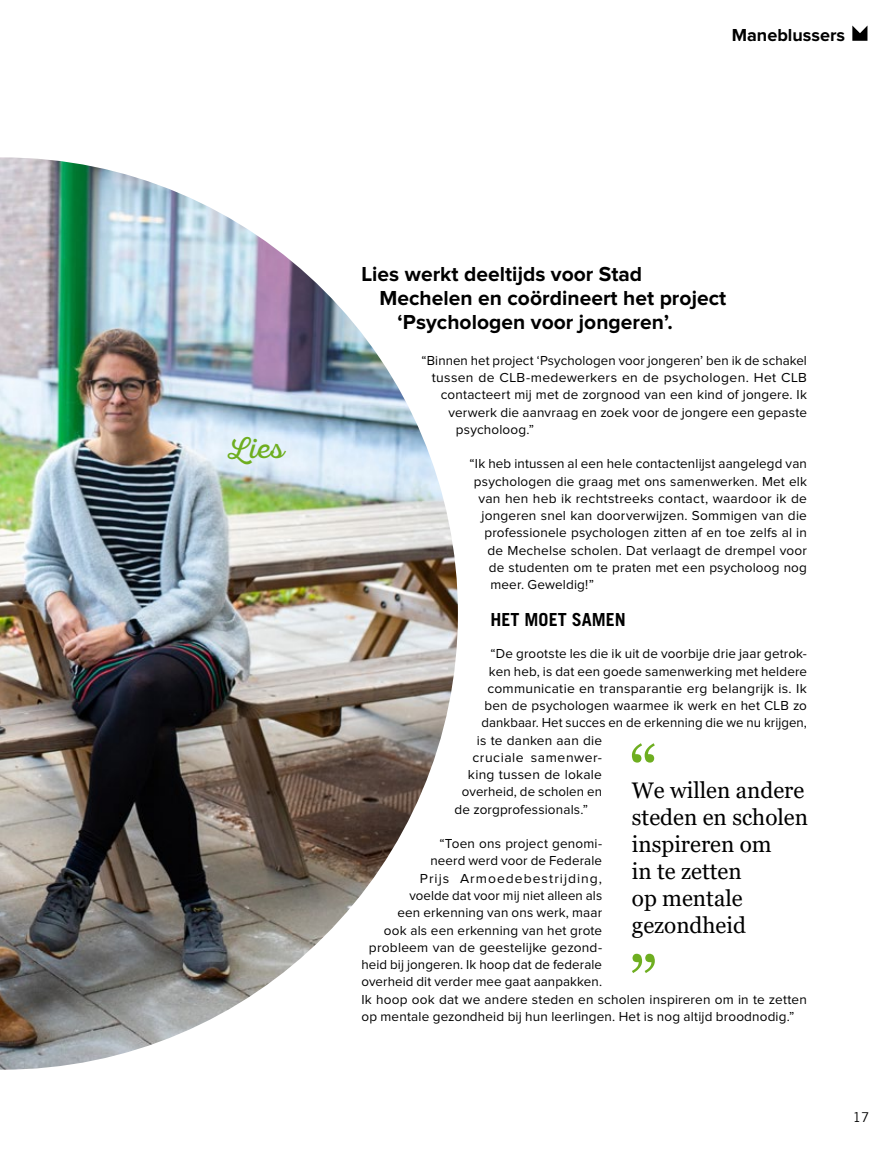
<style>
.page{position:relative;width:893px;height:1149px;background:#fff}
.page>*{position:absolute;margin:0;border:0;box-sizing:border-box;transform-origin:0 0}
.t1{font:27px "Sant Elia Script";color:#6eae20}
.t2{font:22.5px/27px "Georgia";color:#000}
.t3{font:700 21px "Proxima Nova";color:#000}
.t4{font:700 18px "Trade Gothic LT Std";color:#000}
.t5{font:700 18px "Proxima Nova";color:#000}
.t6{font:13.5px "Proxima Nova";letter-spacing:.01em;color:#000}
.t7{font:13.5px "Proxima Nova";letter-spacing:.07em;color:#000}
.t8{font:13.5px "Proxima Nova";letter-spacing:.04em;color:#000}
.t9{font:13.5px "Trade Gothic LT Std";color:#000}
</style>
<div class="page">
<img style="left:0;top:157px;width:458px;height:912px">
<svg style="left:632px;top:953px;width:23px;height:19px"></svg>
<svg style="left:632px;top:743px;width:23px;height:19px"></svg>
<svg style="left:852px;top:26px;width:15px;height:15px"></svg>
<h3 class="t5" style="left:732px;top:24px;width:115px">Maneblussers</h3>
<h1 class="t1" style="left:229px;top:433px;width:56px">Lies</h1>
<h3 class="t3" style="left:361px;top:262px;width:282px">Lies werkt deeltijds voor Stad</h3>
<h3 class="t3" style="left:379px;top:286px;width:348px">Mechelen en coördineert het project</h3>
<h3 class="t3" style="left:397px;top:310px;width:277px">‘Psychologen voor jongeren’.</h3>
<p class="t6" style="left:421px;top:352px;width:387px">“Binnen het project ‘Psychologen voor jongeren’ ben ik de schakel</p>
<p class="t6" style="left:432px;top:370px;width:377px">tussen de CLB-medewerkers en de psychologen. Het CLB</p>
<p class="t6" style="left:441px;top:387px;width:367px">contacteert mij met de zorgnood van een kind of jongere. Ik</p>
<p class="t6" style="left:448px;top:404px;width:360px">verwerk die aanvraag en zoek voor de jongere een gepaste</p>
<p class="t6" style="left:456px;top:421px;width:80px">psycholoog.”</p>
<p class="t6" style="left:469px;top:456px;width:339px">“Ik heb intussen al een hele contactenlijst aangelegd van</p>
<p class="t6" style="left:474px;top:473px;width:334px">psychologen die graag met ons samenwerken. Met elk</p>
<p class="t6" style="left:478px;top:490px;width:330px">van hen heb ik rechtstreeks contact, waardoor ik de</p>
<p class="t6" style="left:481px;top:508px;width:327px">jongeren snel kan doorverwijzen. Sommigen van die</p>
<p class="t6" style="left:484px;top:525px;width:324px">professionele psychologen zitten af en toe zelfs al in</p>
<p class="t6" style="left:487px;top:542px;width:321px">de Mechelse scholen. Dat verlaagt de drempel voor</p>
<p class="t6" style="left:489px;top:559px;width:319px">de studenten om te praten met een psycholoog nog</p>
<p class="t6" style="left:490px;top:577px;width:105px">meer. Geweldig!”</p>
<h3 class="t4" style="left:490px;top:608px;width:137px">HET MOET SAMEN</h3>
<p class="t6" style="left:490px;top:646px;width:318px">“De grootste les die ik uit de voorbije drie jaar getrok-</p>
<p class="t6" style="left:489px;top:663px;width:320px">ken heb, is dat een goede samenwerking met heldere</p>
<p class="t6" style="left:487px;top:680px;width:321px">communicatie en transparantie erg belangrijk is. Ik</p>
<p class="t6" style="left:484px;top:697px;width:324px">ben de psychologen waarmee ik werk en het CLB zo</p>
<p class="t6" style="left:481px;top:715px;width:327px">dankbaar. Het succes en de erkenning die we nu krijgen,</p>
<p class="t6" style="left:477px;top:732px;width:127px">is te danken aan die</p>
<p class="t8" style="left:472px;top:749px;width:131px">cruciale samenwer-</p>
<p class="t6" style="left:468px;top:766px;width:136px">king tussen de lokale</p>
<p class="t6" style="left:462px;top:784px;width:142px">overheid, de scholen en</p>
<p class="t6" style="left:454px;top:801px;width:135px">de zorgprofessionals.”</p>
<p class="t6" style="left:439px;top:835px;width:164px">“Toen ons project genomi-</p>
<p class="t6" style="left:430px;top:853px;width:173px">neerd werd voor de Federale</p>
<p class="t7" style="left:420px;top:870px;width:184px">Prijs Armoedebestrijding,</p>
<p class="t6" style="left:409px;top:887px;width:194px">voelde dat voor mij niet alleen als</p>
<p class="t6" style="left:397px;top:904px;width:206px">een erkenning van ons werk, maar</p>
<p class="t6" style="left:384px;top:922px;width:220px">ook als een erkenning van het grote</p>
<p class="t6" style="left:369px;top:939px;width:235px">probleem van de geestelijke gezond-</p>
<p class="t6" style="left:361px;top:956px;width:242px">heid bij jongeren. Ik hoop dat de federale</p>
<p class="t6" style="left:361px;top:973px;width:242px">overheid dit verder mee gaat aanpakken.</p>
<p class="t6" style="left:361px;top:991px;width:447px">Ik hoop ook dat we andere steden en scholen inspireren om in te zetten</p>
<p class="t6" style="left:361px;top:1008px;width:435px">op mentale gezondheid bij hun leerlingen. Het is nog altijd broodnodig.”</p>
<h2 class="t2" style="left:632px;top:777px;width:178px">We willen andere steden en scholen inspireren om<br>in te zetten<br>op mentale gezondheid</h2>
<p class="t9" style="left:853px;top:1108px;width:18px">17</p>
</div>
